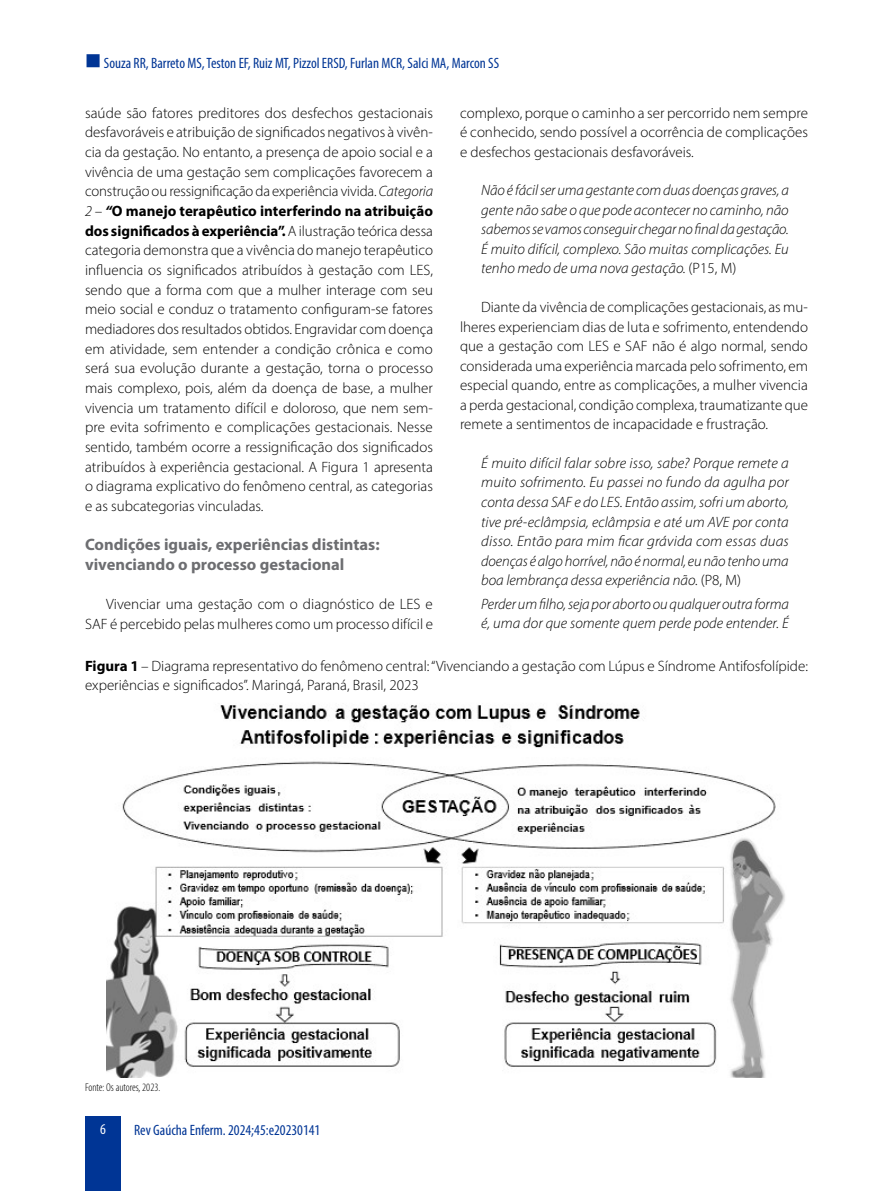
<style>
.page{position:relative;width:893px;height:1191px;background:#fff}
.page>*{position:absolute;margin:0;border:0;box-sizing:border-box;transform-origin:0 0}
.t1{font:700 16.5px/19.6px "Myriad Pro";color:#6d6e71}
.t2{font:300 15px/19.6px "Myriad Pro";color:#000;text-align:justify}
.t3{font:italic 300 15px/19.5px "Myriad Pro";color:#000;text-align:justify}
.t4{font:condensed 15px "Myriad Pro";color:#003595}
.t5{font:condensed 15px "Myriad Pro";color:#fff}
.t6{font:300 condensed 11.25px "Myriad Pro";color:#000}
.s1{font-style:italic}
.s2{font-weight:700;font-style:italic}
.s3{font-weight:700}
.s4{font-style:normal}
</style>
<div class="page">
<div style="left:85px;top:1116px;width:36px;height:75px;background:#003595"></div>
<img style="left:106px;top:705px;width:679px;height:372px">
<p class="t4" style="left:104px;top:54px;width:397px">Souza RR, Barreto MS, Teston EF, Ruiz MT, Pizzol ERSD, Furlan MCR, Salci MA, Marcon SS</p>
<p class="t2" style="left:85px;top:103px;width:350px">saúde são fatores preditores dos desfechos gestacionais desfavoráveis e atribuição de significados negativos à vivên&shy;cia da gestação. No entanto, a presença de apoio social e a vivência de uma gestação sem complicações favorecem a construção ou ressignificação da experiência vivida. <span class="s1">Categoria 2 –</span> <span class="s2">“</span><span class="s3">O manejo terapêutico interferindo na atribuição dos significados à experiência”.</span> A ilustração teórica dessa categoria demonstra que a vivência do manejo terapêutico influencia os significados atribuídos à gestação com LES, sendo que a forma com que a mulher interage com seu meio social e conduz o tratamento configuram-se fatores mediadores dos resultados obtidos. Engravidar com doença em atividade, sem entender a condição crônica e como será sua evolução durante a gestação, torna o processo mais complexo, pois, além da doença de base, a mulher vivencia um tratamento difícil e doloroso, que nem sem&shy;pre evita sofrimento e complicações gestacionais. Nesse sentido, também ocorre a ressignificação dos significados atribuídos à experiência gestacional. A Figura 1 apresenta o diagrama explicativo do fenômeno central, as categorias e as subcategorias vinculadas.</p>
<p class="t1" style="left:85px;top:534px;width:296px">Condições iguais, experiências distintas: vivenciando o processo gestacional</p>
<p class="t2" style="left:85px;top:594px;width:349px;text-align:right">Vivenciar uma gestação com o diagnóstico de LES e<br>SAF é percebido pelas mulheres como um processo difícil e</p>
<p class="t2" style="left:460px;top:103px;width:349px">complexo, porque o caminho a ser percorrido nem sempre é conhecido, sendo possível a ocorrência de complicações e desfechos gestacionais desfavoráveis.</p>
<p class="t3" style="left:481px;top:180px;width:309px">Não é fácil ser uma gestante com duas doenças graves, a gente não sabe o que pode acontecer no caminho, não sabemos se vamos conseguir chegar no final da gestação.<br>É muito difícil, complexo. São muitas complicações. Eu tenho medo de uma nova gestação. <span class="s4">(P15, M)</span></p>
<p class="t2" style="left:460px;top:297px;width:349px;text-indent:21px">Diante da vivência de complicações gestacionais, as mu&shy;lheres experienciam dias de luta e sofrimento, entendendo que a gestação com LES e SAF não é algo normal, sendo considerada uma experiência marcada pelo sofrimento, em especial quando, entre as complicações, a mulher vivencia a perda gestacional, condição complexa, traumatizante que remete a sentimentos de incapacidade e frustração.</p>
<p class="t3" style="left:481px;top:453px;width:309px">É muito difícil falar sobre isso, sabe? Porque remete a muito sofrimento. Eu passei no fundo da agulha por conta dessa SAF e do LES. Então assim, sofri um aborto, tive pré-eclâmpsia, eclâmpsia e até um AVE por conta disso. Então para mim ficar grávida com essas duas doenças é algo horrível, não é normal, eu não tenho uma boa lembrança dessa experiência não. <span class="s4">(P8, M)</span></p>
<p class="t3" style="left:481px;top:594px;width:309px">Perder um filho, seja por aborto ou qualquer outra forma é, uma dor que somente quem perde pode entender. É</p>
<p class="t2" style="left:85px;top:656px;width:724px"><span class="s3">Figura 1</span> – Diagrama representativo do fenômeno central: “Vivenciando a gestação com Lúpus e Síndrome Antifosfolípide: experiências e significados”. Maringá, Paraná, Brasil, 2023</p>
<p class="t6" style="left:85px;top:1080px;width:77px">Fonte: Os autores, 2023.</p>
<p class="t5" style="left:100px;top:1120px;width:7px">6</p>
<p class="t4" style="left:134px;top:1121px;width:188px">Rev Gaúcha Enferm. 2024;45:e20230141</p>
</div>
